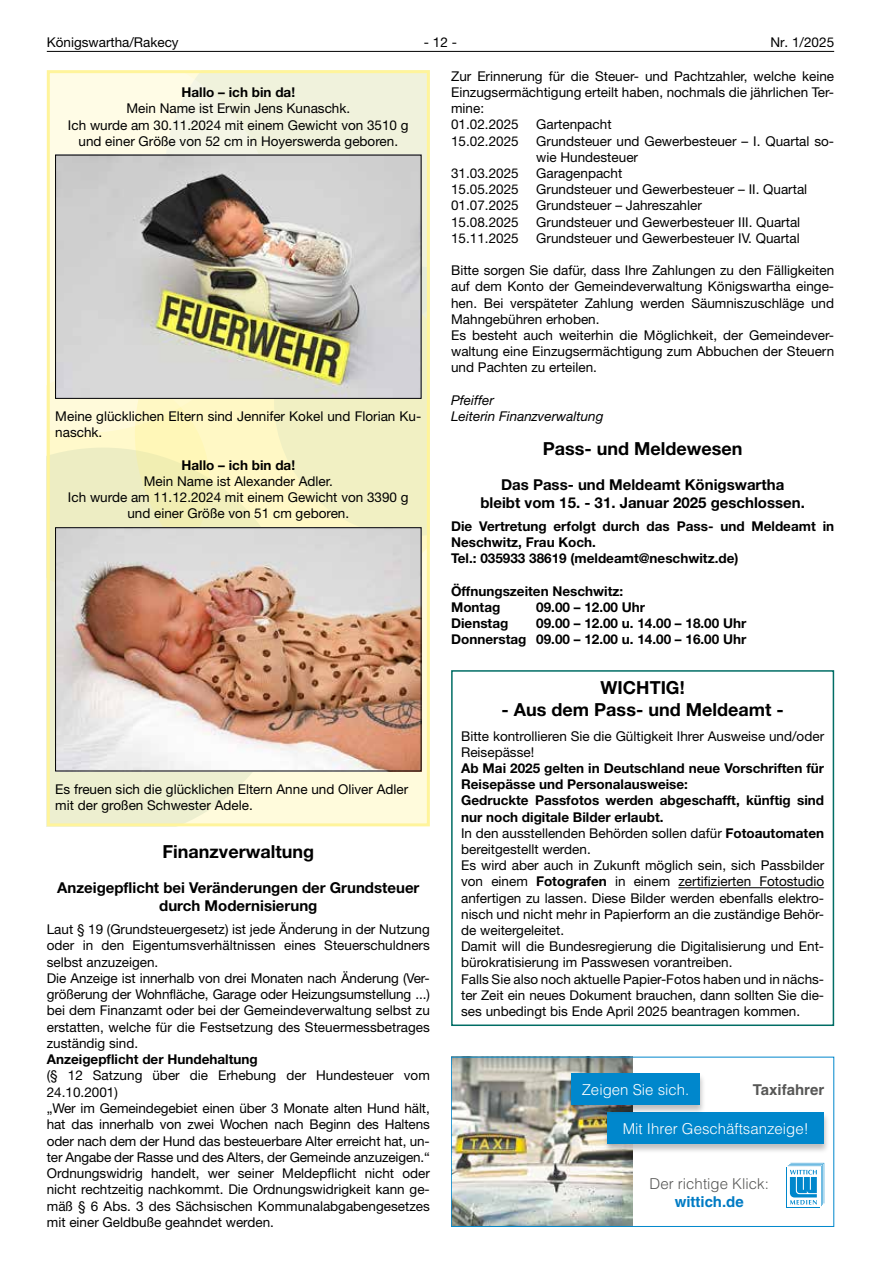
<style>
.page{position:relative;width:881px;height:1263px;background:#fff}
.page>*{position:absolute;margin:0;border:0;box-sizing:border-box;transform-origin:0 0}
.t1{font:700 18px "Helvetica Neue LT";color:#000}
.t2{font:700 15px/18px "Helvetica Neue LT";color:#000;text-align:center}
.t3{font:300 15px "Helvetica LT";color:#fff}
.t4{font:300 15px "Helvetica LT";color:#575756}
.t5{font:700 15px "Helvetica LT";color:#007bc4}
.t6{font:700 15px "Helvetica LT";color:#575756}
.t7{font:13.5px/16.2px "Helvetica Neue LT";color:#000}
.t8{font:700 13.5px/16.2px "Helvetica Neue LT";color:#000}
.t9{font:italic 13.5px/16.2px "Helvetica Neue LT";color:#000}
.s1{font-weight:700}
</style>
<div class="page">
<hr style="left:47px;top:51px;width:786px;height:1px;background:#000">
<div style="left:48px;top:72px;width:380px;height:753px;background:#fffbdc"></div>
<svg style="left:51px;top:433px;width:84px;height:15px"></svg>
<div style="left:278px;top:74px;width:147px;height:191px;background:#f0f2dc"></div>
<svg style="left:51px;top:74px;width:227px;height:359px;fill:#fffae6"></svg>
<svg style="left:51px;top:448px;width:249px;height:374px;fill:#edefd0"></svg>
<svg style="left:135px;top:265px;width:290px;height:337px;background:#f5f1c0"></svg>
<div style="left:47px;top:70px;width:382px;height:756px;border:3px solid #fff49b"></div>
<hr style="left:678px;top:887px;width:145px;height:1px;background:#000">
<div style="left:451px;top:670px;width:382px;height:356px;border:2px solid #006d65"></div>
<img style="left:57px;top:157px;width:362px;height:240px">
<div style="left:55px;top:155px;width:366px;height:244px;border:1px solid #000"></div>
<img style="left:57px;top:529px;width:362px;height:240px">
<div style="left:55px;top:527px;width:366px;height:244px;border:1px solid #000"></div>
<img style="left:453px;top:1059px;width:178px;height:166px">
<div style="left:451px;top:1057px;width:382px;height:170px;border:1px solid #0087cc"></div>
<svg style="left:786px;top:1167px;width:1px;height:40px"></svg>
<svg style="left:787px;top:1163px;width:36px;height:43px"></svg>
<div style="left:602px;top:1112px;width:228px;height:42px;background:#000;opacity:.26"></div>
<div style="left:607px;top:1112px;width:216px;height:32px;background:#0087cc"></div>
<div style="left:566px;top:1073px;width:140px;height:42px;background:#000;opacity:.26"></div>
<div style="left:571px;top:1073px;width:128px;height:32px;background:#0087cc"></div>
<p class="t7" style="left:47px;top:34px;width:133px">Königswartha/Rakecy</p>
<p class="t7" style="left:424px;top:34px;width:35px">- 12 -</p>
<p class="t7" style="left:770px;top:34px;width:65px">Nr. 1/2025</p>
<p class="t7" style="left:451px;top:68px;width:384px">Zur Erinnerung für die Steuer- und Pachtzahler, welche keine Einzugsermächtigung erteilt haben, nochmals die jährlichen Ter&shy;mine:<br>01.02.2025</p>
<p class="t8" style="left:181px;top:84px;width:115px">Hallo – ich bin da!</p>
<p class="t7" style="left:68px;top:100px;width:342px;text-align:center">Mein Name ist Erwin Jens Kunaschk.<br>Ich wurde am 30.11.2024 mit einem Gewicht von 3510 g und einer Größe von 52 cm in Hoyerswerda geboren.</p>
<p class="t7" style="left:536px;top:116px;width:77px">Gartenpacht</p>
<p class="t7" style="left:451px;top:132px;width:69px">15.02.2025</p>
<p class="t7" style="left:536px;top:132px;width:299px">Grundsteuer und Gewerbesteuer – I. Quartal so&shy;wie Hundesteuer</p>
<p class="t7" style="left:451px;top:165px;width:69px">31.03.2025</p>
<p class="t7" style="left:536px;top:165px;width:88px">Garagenpacht</p>
<p class="t7" style="left:451px;top:181px;width:69px">15.05.2025</p>
<p class="t7" style="left:536px;top:181px;width:272px">Grundsteuer und Gewerbesteuer – II. Quartal</p>
<p class="t7" style="left:451px;top:197px;width:69px">01.07.2025</p>
<p class="t7" style="left:536px;top:197px;width:167px">Grundsteuer – Jahreszahler</p>
<p class="t7" style="left:451px;top:213px;width:69px">15.08.2025</p>
<p class="t7" style="left:536px;top:213px;width:265px">Grundsteuer und Gewerbesteuer III. Quartal</p>
<p class="t7" style="left:451px;top:230px;width:69px">15.11.2025</p>
<p class="t7" style="left:536px;top:230px;width:265px">Grundsteuer und Gewerbesteuer IV. Quartal</p>
<p class="t7" style="left:451px;top:262px;width:384px">Bitte sorgen Sie dafür, dass Ihre Zahlungen zu den Fälligkeiten auf dem Konto der Gemeindeverwaltung Königswartha einge&shy;hen. Bei verspäteter Zahlung werden Säumniszuschläge und Mahngebühren erhoben.<br>Es besteht auch weiterhin die Möglichkeit, der Gemeindever&shy;waltung eine Einzugsermächtigung zum Abbuchen der Steuern und Pachten zu erteilen.</p>
<p class="t9" style="left:451px;top:392px;width:154px">Pfeiffer<br>Leiterin Finanzverwaltung</p>
<h1 class="t1" style="left:542px;top:438px;width:201px">Pass- und Meldewesen</h1>
<p class="t2" style="left:480px;top:476px;width:326px">Das Pass- und Meldeamt Königswartha bleibt vom 15. - 31. Januar 2025 geschlossen.</p>
<p class="t8" style="left:451px;top:518px;width:384px">Die Vertretung erfolgt durch das Pass- und Meldeamt in<br>Neschwitz, Frau Koch.<br>Tel.: 035933 38619 (meldeamt@neschwitz.de)</p>
<p class="t8" style="left:451px;top:583px;width:174px">Öffnungszeiten Neschwitz:<br>Montag</p>
<p class="t7" style="left:55px;top:408px;width:367px">Meine glücklichen Eltern sind Jennifer Kokel und Florian Ku&shy;naschk.</p>
<p class="t8" style="left:181px;top:457px;width:115px">Hallo – ich bin da!</p>
<p class="t7" style="left:68px;top:473px;width:342px;text-align:center">Mein Name ist Alexander Adler.<br>Ich wurde am 11.12.2024 mit einem Gewicht von 3390 g und einer Größe von 51 cm geboren.</p>
<p class="t8" style="left:536px;top:599px;width:110px">09.00 – 12.00 Uhr</p>
<p class="t7" style="left:55px;top:781px;width:354px">Es freuen sich die glücklichen Eltern Anne und Oliver Adler mit der großen Schwester Adele.</p>
<h1 class="t1" style="left:162px;top:841px;width:153px">Finanzverwaltung</h1>
<p class="t2" style="left:57px;top:878px;width:363px">Anzeigepflicht bei Veränderungen der Grundsteuer durch Modernisierung</p>
<p class="t7" style="left:47px;top:921px;width:384px">Laut § 19 (Grundsteuergesetz) ist jede Änderung in der Nutzung oder in den Eigentumsverhältnissen eines Steuerschuldners selbst anzuzeigen.<br>Die Anzeige ist innerhalb von drei Monaten nach Änderung (Ver&shy;größerung der Wohnfläche, Garage oder Heizungsumstellung ...) bei dem Finanzamt oder bei der Gemeindeverwaltung selbst zu erstatten, welche für die Festsetzung des Steuermessbetrages zuständig sind.</p>
<p class="t8" style="left:47px;top:1051px;width:212px">Anzeigepflicht der Hundehaltung</p>
<p class="t7" style="left:47px;top:1067px;width:384px">(§ 12 Satzung über die Erhebung der Hundesteuer vom 24.10.2001)<br>„Wer im Gemeindegebiet einen über 3 Monate alten Hund hält, hat das innerhalb von zwei Wochen nach Beginn des Haltens oder nach dem der Hund das besteuerbare Alter erreicht hat, un&shy;ter Angabe der Rasse und des Alters, der Gemeinde anzuzeigen.“ Ordnungswidrig handelt, wer seiner Meldepflicht nicht oder nicht rechtzeitig nachkommt. Die Ordnungswidrigkeit kann ge&shy;mäß § 6 Abs. 3 des Sächsischen Kommunalabgabengesetzes mit einer Geldbuße geahndet werden.</p>
<p class="t8" style="left:451px;top:615px;width:59px">Dienstag</p>
<p class="t8" style="left:451px;top:615px;width:296px;text-align:right">09.00 – 12.00 u. 14.00 – 18.00 Uhr<br>Donnerstag 09.00 – 12.00 u. 14.00 – 16.00 Uhr</p>
<h1 class="t1" style="left:600px;top:677px;width:85px">WICHTIG!</h1>
<h1 class="t1" style="left:501px;top:698px;width:283px">- Aus dem Pass- und Meldeamt -</h1>
<p class="t7" style="left:461px;top:727px;width:364px">Bitte kontrollieren Sie die Gültigkeit Ihrer Ausweise und/oder<br>Reisepässe!</p>
<p class="t7" style="left:461px;top:760px;width:364px"><span class="s1">Ab Mai 2025 gelten in Deutschland neue Vorschriften für Reisepässe und Personalausweise:<br>Gedruckte Passfotos werden abgeschafft, künftig sind nur noch digitale Bilder erlaubt.<br></span>In den ausstellenden Behörden sollen dafür <span class="s1">Fotoautomaten </span>bereitgestellt werden.<br>Es wird aber auch in Zukunft möglich sein, sich Passbilder von einem <span class="s1">Fotografen</span> in einem zertifizierten Fotostudio anfertigen zu lassen. Diese Bilder werden ebenfalls elektro&shy;nisch und nicht mehr in Papierform an die zuständige Behör&shy;de weitergeleitet.<br>Damit will die Bundesregierung die Digitalisierung und Ent&shy;bürokratisierung im Passwesen vorantreiben.<br>Falls Sie also noch aktuelle Papier-Fotos haben und in nächs&shy;ter Zeit ein neues Dokument brauchen, dann sollten Sie die&shy;ses unbedingt bis Ende April 2025 beantragen kommen.</p>
<p class="t3" style="left:581px;top:1080px;width:109px">Zeigen Sie sich.</p>
<p class="t6" style="left:752px;top:1081px;width:73px">Taxifahrer</p>
<p class="t3" style="left:622px;top:1119px;width:187px">Mit Ihrer Geschäftsanzeige!</p>
<p class="t4" style="left:649px;top:1175px;width:121px">Der richtige Klick:</p>
<p class="t5" style="left:674px;top:1193px;width:71px">wittich.de</p>
</div>
